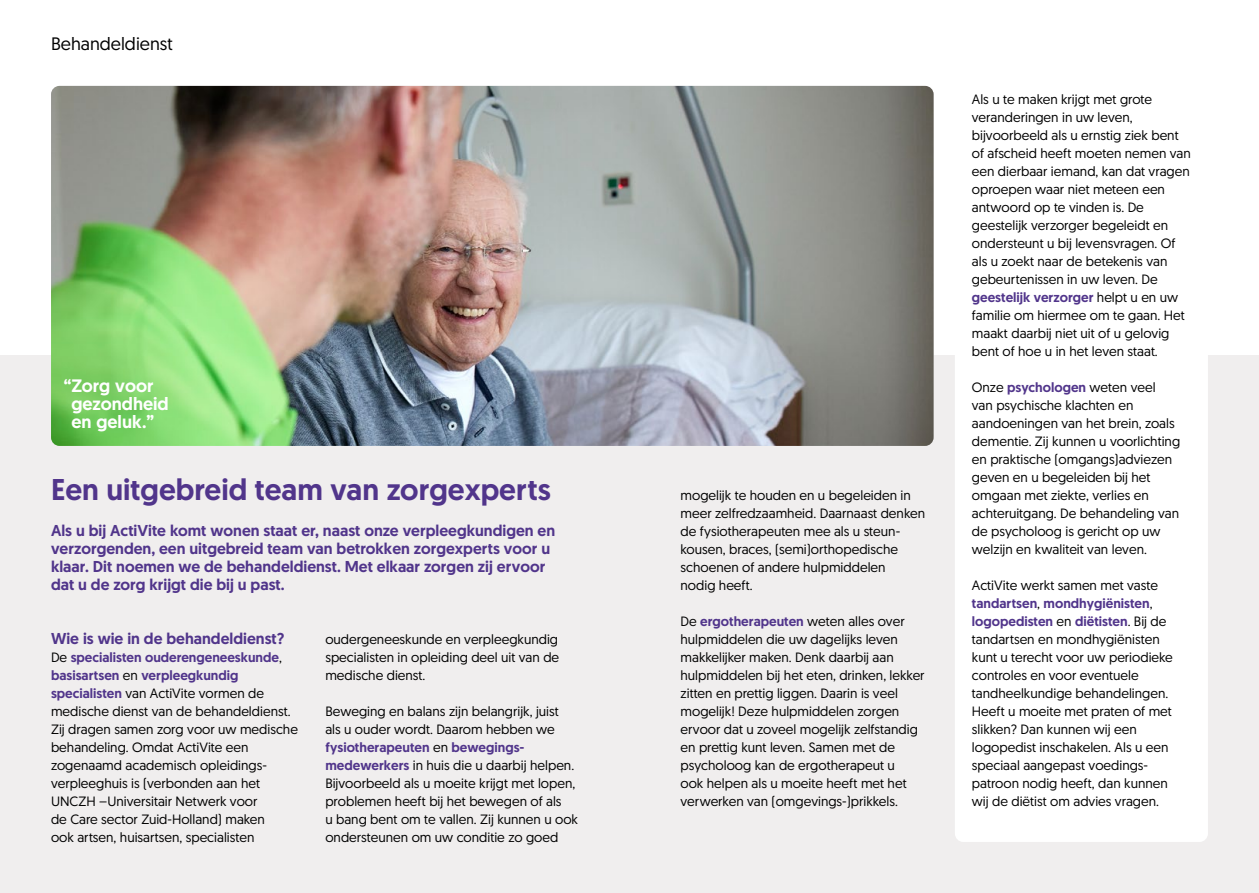
<style>
.page{position:relative;width:1259px;height:893px;background:#fff}
.page>*{position:absolute;margin:0;border:0;box-sizing:border-box;transform-origin:0 0}
.t1{font:500 30px "Geomanist";color:#51358b}
.t2{font:500 18px/18px "Geomanist";color:#fff}
.t3{font:18px "Geomanist";color:#000}
.t4{font:500 15.75px/18px "Geomanist";color:#51358b}
.t5{font:13.5px/18px "Geomanist";color:#000}
.s1{font-weight:500;color:#51358b}
</style>
<div class="page">
<div style="left:0;top:356px;width:1259px;height:537px;background:#f0eeee"></div>
<div style="left:955px;top:86px;width:253px;height:756px;background:#fff;border-radius:9px"></div>
<img style="left:51px;top:86px;width:882px;height:360px">
<p class="t3" style="left:51px;top:32px;width:123px">Behandeldienst</p>
<p class="t2" style="left:71px;top:376px;width:99px;text-indent:-8px">“Zorg voor gezondheid en geluk.”</p>
<p class="t1" style="left:51px;top:470px;width:501px">Een uitgebreid team van zorgexperts</p>
<p class="t4" style="left:51px;top:521px;width:505px">Als u bij ActiVite komt wonen staat er, naast onze verpleegkundigen en verzorgenden, een uitgebreid team van betrokken zorgexperts voor u klaar. Dit noemen we de behandeldienst. Met elkaar zorgen zij ervoor dat u de zorg krijgt die bij u past.</p>
<p class="t4" style="left:51px;top:629px;width:235px">Wie is wie in de behandeldienst?</p>
<p class="t5" style="left:51px;top:648px;width:248px">De <span class="s1">specialisten ouderengeneeskunde</span>, <span class="s1">basisartsen</span> en <span class="s1">verpleegkundig specialisten</span> van ActiVite vormen de medische dienst van de behandeldienst.<br>Zij dragen samen zorg voor uw medische behandeling. Omdat ActiVite een zogenaamd academisch opleidings&shy;verpleeghuis is (verbonden aan het UNCZH –Universitair Netwerk voor<br>de Care sector Zuid-Holland) maken<br>ook artsen, huisartsen, specialisten</p>
<p class="t5" style="left:325px;top:630px;width:235px;text-align:justify">oudergeneeskunde en verpleegkundig specialisten in opleiding deel uit van de medische dienst.</p>
<p class="t5" style="left:325px;top:702px;width:254px">Beweging en balans zijn belangrijk, juist<br>als u ouder wordt. Daarom hebben we <span class="s1">fysiotherapeuten</span> en <span class="s1">bewegings&shy;medewerkers</span> in huis die u daarbij helpen.<br>Bijvoorbeeld als u moeite krijgt met lopen, problemen heeft bij het bewegen of als<br>u bang bent om te vallen. Zij kunnen u ook ondersteunen om uw conditie zo goed</p>
<p class="t5" style="left:680px;top:486px;width:246px">mogelijk te houden en u begeleiden in meer zelfredzaamheid. Daarnaast denken de fysiotherapeuten mee als u steun&shy;kousen, braces, (semi)orthopedische schoenen of andere hulpmiddelen<br>nodig heeft.</p>
<p class="t5" style="left:680px;top:612px;width:246px">De <span class="s1">ergotherapeuten</span> weten alles over hulpmiddelen die uw dagelijks leven makkelijker maken. Denk daarbij aan hulpmiddelen bij het eten, drinken, lekker zitten en prettig liggen. Daarin is veel mogelijk! Deze hulpmiddelen zorgen ervoor dat u zoveel mogelijk zelfstandig en prettig kunt leven. Samen met de psycholoog kan de ergotherapeut u<br>ook helpen als u moeite heeft met het verwerken van (omgevings-)prikkels.</p>
<p class="t5" style="left:972px;top:90px;width:220px">Als u te maken krijgt met grote veranderingen in uw leven, bijvoorbeeld als u ernstig ziek bent of afscheid heeft moeten nemen van een dierbaar iemand, kan dat vragen oproepen waar niet meteen een antwoord op te vinden is. De geestelijk verzorger begeleidt en ondersteunt u bij levensvragen. Of als u zoekt naar de betekenis van gebeurtenissen in uw leven. De <span class="s1">geestelijk verzorger</span> helpt u en uw familie om hiermee om te gaan. Het maakt daarbij niet uit of u gelovig bent of hoe u in het leven staat.</p>
<p class="t5" style="left:972px;top:378px;width:210px">Onze <span class="s1">psychologen</span> weten veel<br>van psychische klachten en aandoeningen van het brein, zoals dementie. Zij kunnen u voorlichting en praktische (omgangs)adviezen geven en u begeleiden bij het omgaan met ziekte, verlies en achteruitgang. De behandeling van de psycholoog is gericht op uw welzijn en kwaliteit van leven.</p>
<p class="t5" style="left:972px;top:576px;width:202px">ActiVite werkt samen met vaste <span class="s1">tandartsen</span>, <span class="s1">mondhygiënisten</span>, <span class="s1">logopedisten</span> en <span class="s1">diëtisten</span>. Bij de tandartsen en mondhygiënisten kunt u terecht voor uw periodieke controles en voor eventuele tandheelkundige behandelingen.<br>Heeft u moeite met praten of met slikken? Dan kunnen wij een logopedist inschakelen. Als u een speciaal aangepast voedings&shy;patroon nodig heeft, dan kunnen wij de diëtist om advies vragen.</p>
</div>
